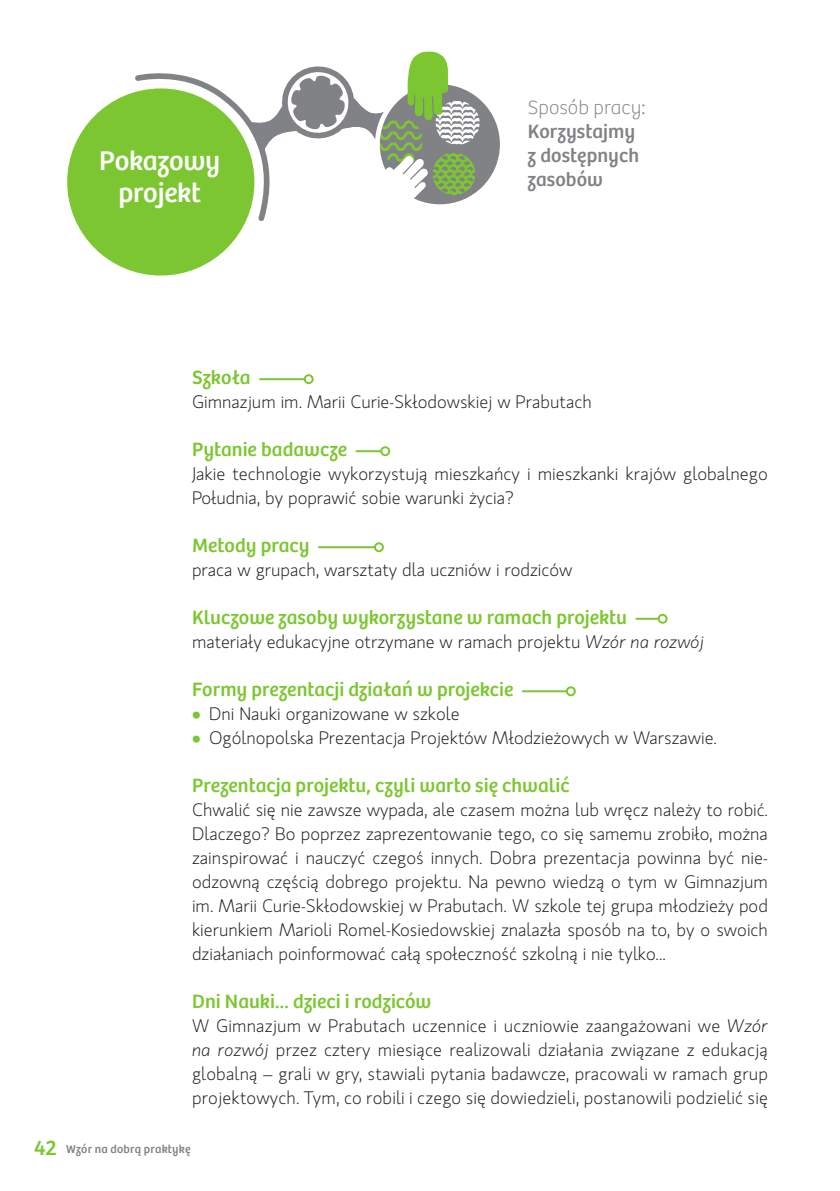
<style>
.page{position:relative;width:840px;height:1191px;background:#fff}
.page>*{position:absolute;margin:0;border:0;box-sizing:border-box;transform-origin:0 0}
.t1{font:28px/32px "Bree";letter-spacing:-.005em;color:#fff;text-align:center}
.t2{font:20px "Bree";color:#7cc731}
.t3{font:20px/24px "Bree";letter-spacing:.005em;color:#808285}
.t4{font:100 20px "Bree";letter-spacing:.005em;color:#808285}
.t5{font:300 18px/24px "Gloriola Std";color:#231f20;text-align:justify}
.t6{font:12px "Bree";letter-spacing:.02em;color:#808285}
.s1{font-style:italic}
.s2{font-size:22.4px;color:#7cc731}
.s3{font-size:22px;color:#7cc731}
</style>
<div class="page">
<hr style="left:260px;top:378px;width:44px;height:2px;background:#7cc731">
<div style="left:303px;top:374px;width:10px;height:10px;border:2px solid #7cc731;border-radius:50%"></div>
<hr style="left:356px;top:450px;width:25px;height:2px;background:#7cc731">
<div style="left:380px;top:446px;width:10px;height:10px;border:2px solid #7cc731;border-radius:50%"></div>
<hr style="left:319px;top:546px;width:56px;height:2px;background:#7cc731">
<div style="left:374px;top:542px;width:9px;height:10px;border:2px solid #7cc731;border-radius:50%"></div>
<hr style="left:636px;top:618px;width:22px;height:2px;background:#7cc731">
<div style="left:657px;top:614px;width:10px;height:9px;border:2px solid #7cc731;border-radius:50%"></div>
<hr style="left:522px;top:690px;width:44px;height:2px;background:#7cc731">
<div style="left:565px;top:686px;width:10px;height:10px;border:2px solid #7cc731;border-radius:50%"></div>
<div style="left:67px;top:88px;width:187px;height:187px;background:#7cc731;border-radius:50%"></div>
<svg style="left:377px;top:82px;width:125px;height:124px;background:#929396"></svg>
<svg style="left:132px;top:52px;width:347px;height:173px"></svg>
<h1 class="t1" style="left:99px;top:145px;width:123px">Pokazowy projekt</h1>
<p class="t4" style="left:527px;top:96px;width:119px">Sposób pracy:</p>
<p class="t3" style="left:527px;top:120px;width:112px">Korzystajmy z dostępnych zasobów</p>
<p class="t2" style="left:192px;top:366px;width:60px">Szkoła</p>
<p class="t5" style="left:192px;top:389px;width:401px">Gimnazjum im. Marii Curie-Skłodowskiej w Prabutach</p>
<p class="t2" style="left:192px;top:438px;width:156px">Pytanie badawcze</p>
<p class="t5" style="left:192px;top:461px;width:577px">Jakie technologie wykorzystują mieszkańcy i mieszkanki krajów globalnego<br>Południa, by poprawić sobie warunki życia?</p>
<p class="t2" style="left:192px;top:534px;width:119px">Metody pracy</p>
<p class="t5" style="left:192px;top:557px;width:382px">praca w grupach, warsztaty dla uczniów i rodziców</p>
<p class="t2" style="left:192px;top:606px;width:436px">Kluczowe zasoby wykorzystane w ramach projektu</p>
<p class="t5" style="left:192px;top:629px;width:513px">materiały edukacyjne otrzymane w ramach projektu <span class="s1">Wzór na rozwój</span></p>
<p class="t2" style="left:192px;top:678px;width:322px">Formy prezentacji działań w projekcie</p>
<p class="t5" style="left:192px;top:701px;width:269px"><span class="s2">•</span> Dni Nauki organizowane w szkole</p>
<p class="t5" style="left:192px;top:725px;width:526px"><span class="s2">•</span> Ogólnopolska Prezentacja Projektów Młodzieżowych w Warszawie.</p>
<p class="t2" style="left:192px;top:774px;width:379px">Prezentacja projektu, czyli warto się chwalić</p>
<p class="t5" style="left:192px;top:797px;width:577px">Chwalić się nie zawsze wypada, ale czasem można lub wręcz należy to robić.<br>Dlaczego? Bo poprzez zaprezentowanie tego, co się samemu zrobiło, można zainspirować i nauczyć czegoś innych. Dobra prezentacja powinna być nie&shy;odzowną częścią dobrego projektu. Na pewno wiedzą o tym w Gimnazjum im. Marii Curie-Skłodowskiej w Prabutach. W szkole tej grupa młodzieży pod kierunkiem Marioli Romel-Kosiedowskiej znalazła sposób na to, by o swoich działaniach poinformować całą społeczność szkolną i nie tylko...</p>
<p class="t2" style="left:192px;top:990px;width:241px">Dni Nauki... dzieci i rodziców</p>
<p class="t5" style="left:192px;top:1013px;width:577px">W Gimnazjum w Prabutach uczennice i uczniowie zaangażowani we <span class="s1">Wzór na rozwój</span> przez cztery miesiące realizowali działania związane z edukacją globalną – grali w gry, stawiali pytania badawcze, pracowali w ramach grup projektowych. Tym, co robili i czego się dowiedzieli, postanowili podzielić się</p>
<p class="t6" style="left:34px;top:1141px;width:158px"><span class="s3">42</span> Wzór na dobrą praktykę</p>
</div>
